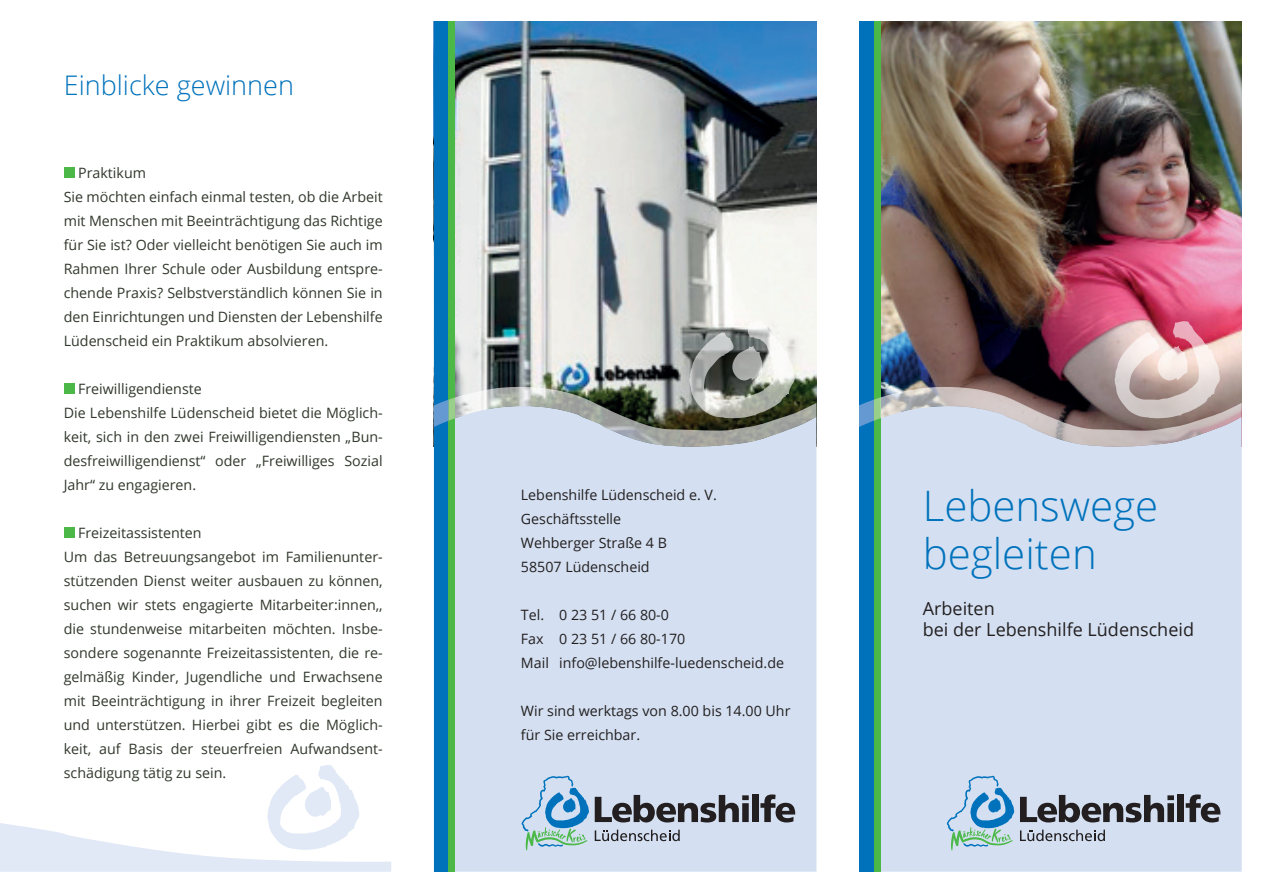
<style>
.page{position:relative;width:1263px;height:893px;background:#fff}
.page>*{position:absolute;margin:0;border:0;box-sizing:border-box;transform-origin:0 0}
.t1{font:300 42px/48px "Open Sans";color:#0072bc}
.t2{font:300 27px "Open Sans";color:#0072bc}
.t3{font:18px/21.6px "Open Sans";color:#231f20}
.t4{font:14.25px/24px "Open Sans";color:#30382b}
.t5{font:14.25px/24px "Open Sans";color:#231f20}
</style>
<div class="page">
<img style="left:880px;top:21px;width:362px;height:300px">
<img style="left:455px;top:21px;width:361px;height:300px">
<div style="left:880px;top:447px;width:362px;height:425px;background:#d4e0f1"></div>
<div style="left:859px;top:21px;width:15px;height:851px;background:#0072bc"></div>
<div style="left:874px;top:21px;width:6px;height:851px;background:#4cb848"></div>
<svg style="left:1020px;top:830px;width:85px;height:11px"></svg>
<svg style="left:1020px;top:795px;width:154px;height:27px"></svg>
<div style="left:1177px;top:795px;width:7px;height:27px;background:#231f20"></div>
<svg style="left:1186px;top:794px;width:34px;height:28px"></svg>
<svg style="left:947px;top:776px;width:67px;height:75px"></svg>
<svg style="left:859px;top:397px;width:21px;height:30px"></svg>
<div style="left:455px;top:447px;width:361px;height:425px;background:#d4e0f1"></div>
<div style="left:434px;top:21px;width:15px;height:851px;background:#0072bc"></div>
<div style="left:449px;top:21px;width:6px;height:851px;background:#4cb848"></div>
<svg style="left:595px;top:830px;width:85px;height:11px"></svg>
<svg style="left:595px;top:795px;width:154px;height:27px"></svg>
<div style="left:752px;top:795px;width:7px;height:27px;background:#231f20"></div>
<svg style="left:760px;top:794px;width:35px;height:28px"></svg>
<svg style="left:522px;top:776px;width:67px;height:75px"></svg>
<svg style="left:434px;top:397px;width:21px;height:30px"></svg>
<svg style="left:0;top:765px;width:391px;height:107px"></svg>
<div style="left:64px;top:167px;width:10px;height:11px;background:#4cb848"></div>
<div style="left:64px;top:383px;width:10px;height:11px;background:#4cb848"></div>
<div style="left:64px;top:527px;width:10px;height:11px;background:#4cb848"></div>
<img style="left:455px;top:321px;width:361px;height:126px">
<img style="left:880px;top:321px;width:362px;height:126px">
<h2 class="t2" style="left:64px;top:67px;width:232px">Einblicke gewinnen</h2>
<p class="t4" style="left:64px;top:160px;width:320px;text-indent:14px">Praktikum<br>Sie möchten einfach einmal testen, ob die Arbeit mit Menschen mit Beeinträchtigung das Richtige für Sie ist? Oder vielleicht benötigen Sie auch im Rahmen Ihrer Schule oder Ausbildung entspre&shy;chende Praxis? Selbstverständlich können Sie in den Einrichtungen und Diensten der Lebenshilfe Lüdenscheid ein Praktikum absolvieren.</p>
<p class="t4" style="left:64px;top:376px;width:320px;text-indent:14px">Freiwilligendienste<br>Die Lebenshilfe Lüdenscheid bietet die Möglich&shy;keit, sich in den zwei Freiwilligendiensten „Bun&shy;desfreiwilligendienst“ oder „Freiwilliges Sozial Jahr“ zu engagieren.</p>
<p class="t4" style="left:64px;top:520px;width:320px;text-indent:14px">Freizeitassistenten<br>Um das Betreuungsangebot im Familienunter&shy;stützenden Dienst weiter ausbauen zu können, suchen wir stets engagierte Mitarbeiter:innen,, die stundenweise mitarbeiten möchten. Insbe&shy;sondere sogenannte Freizeitassistenten, die re&shy;gelmäßig Kinder, Jugendliche und Erwachsene mit Beeinträchtigung in ihrer Freizeit begleiten und unterstützen. Hierbei gibt es die Möglich&shy;keit, auf Basis der steuerfreien Aufwandsent&shy;schädigung tätig zu sein.</p>
<p class="t5" style="left:521px;top:482px;width:197px">Lebenshilfe Lüdenscheid e. V.<br>Geschäftsstelle<br>Wehberger Straße 4 B<br>58507 Lüdenscheid</p>
<p class="t5" style="left:521px;top:602px;width:265px">Tel. 0 23 51 / 66 80-0<br>Fax 0 23 51 / 66 80-170<br>Mail info@lebenshilfe-luedenscheid.de</p>
<p class="t5" style="left:521px;top:698px;width:271px">Wir sind werktags von 8.00 bis 14.00 Uhr für Sie erreichbar.</p>
<h1 class="t1" style="left:923px;top:481px;width:237px">Lebenswege begleiten</h1>
<p class="t3" style="left:923px;top:597px;width:273px">Arbeiten<br>bei der Lebenshilfe Lüdenscheid</p>
</div>
